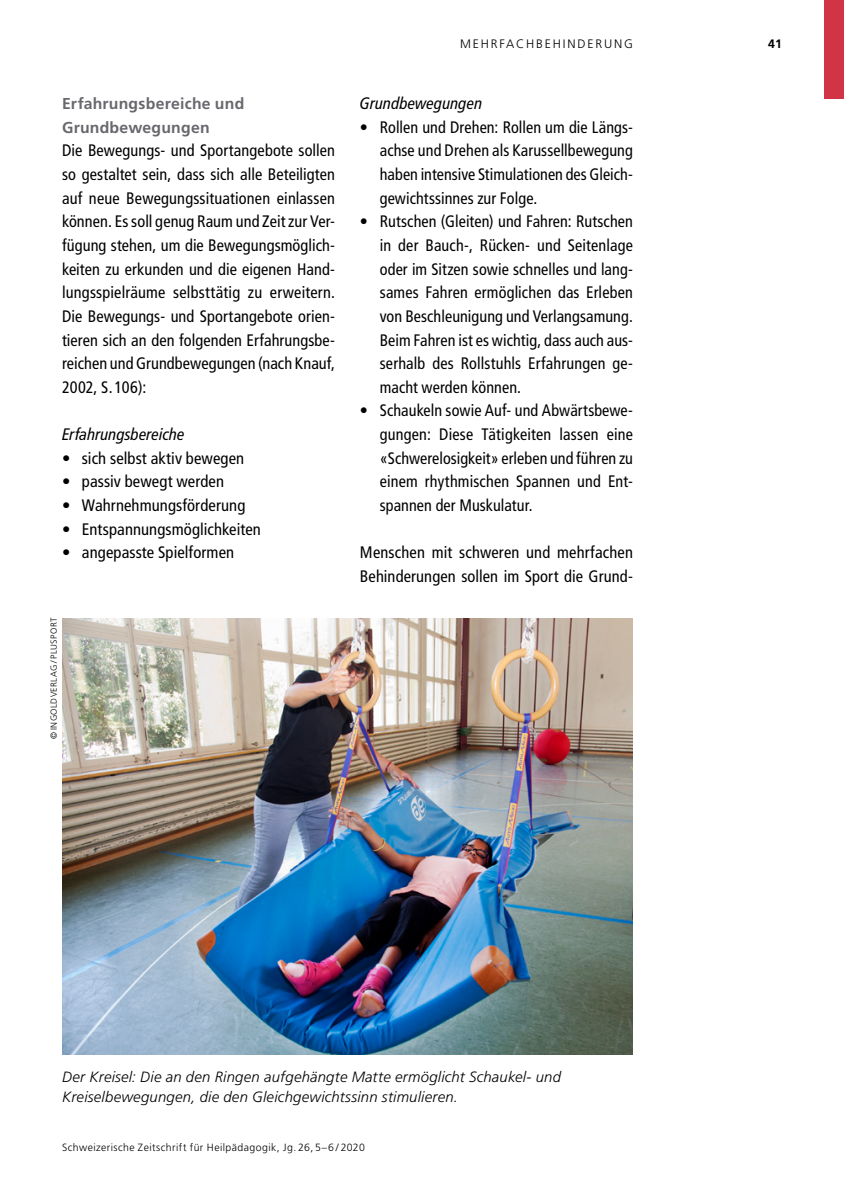
<style>
.page{position:relative;width:844px;height:1191px;background:#fff}
.page>*{position:absolute;margin:0;border:0;box-sizing:border-box;transform-origin:0 0}
.Artikel_Artikel_Lauftext_Liste_LI_Laufte{font:condensed 16.62px/23.6px "Frutiger LT";letter-spacing:.005em;color:#000;text-align:justify}
.Artikel_Artikel_Lauftext_Artikel_P_Lauft{font:condensed 16.62px/23.6px "Frutiger LT";letter-spacing:.005em;color:#000;text-align:justify}
.Artikel_Artikel_Lauftext_Artikel_P_Lauft-2{font:italic condensed 16.62px "Frutiger LT Pro";letter-spacing:.005em;color:#000}
.Artikel_Artikel_Lauftext_Artikel_h6_Über{font:700 15.75px/23.6px "Frutiger LT";letter-spacing:.015em;color:#68676c}
.Artikel_Artikel_Elemente_Artikel_P_Legen{font:italic 300 14.88px/20.1px "Frutiger LT";letter-spacing:.015em;color:#000}
.t1{font:300 12.25px "Frutiger LT";letter-spacing:.15em;color:#000}
.t2{font:700 12.25px "Frutiger LT";color:#000}
.t3{font:300 10.5px "Frutiger LT";letter-spacing:.04em;color:#000}
.t4{font:300 8.75px "Frutiger LT";letter-spacing:.05em;color:#000}
</style>
<div class="page">
<div style="left:823px;top:0;width:20px;height:99px;background:#d13444"></div>
<img style="left:62px;top:618px;width:570px;height:436px">
<h6 class="Artikel_Artikel_Lauftext_Artikel_h6_Über" style="left:62px;top:92px;width:184px">Erfahrungsbereiche und<br>Grundbewegungen</h6>
<p class="Artikel_Artikel_Lauftext_Artikel_P_Lauft" style="left:62px;top:139px;width:274px">Die Bewegungs- und Sportangebote sollen so gestaltet sein, dass sich alle Beteiligten auf neue Bewegungssituationen einlassen können. Es soll genug Raum und Zeit zur Ver&shy;fügung stehen, um die Bewegungsmöglich&shy;keiten zu erkunden und die eigenen Hand&shy;lungsspielräume selbsttätig zu erweitern.<br>Die Bewegungs- und Sportangebote orien&shy;tieren sich an den folgenden Erfahrungsbe&shy;reichen und Grundbewegungen (nach Knauf, 2002, S. 106):</p>
<p class="Artikel_Artikel_Lauftext_Artikel_P_Lauft-2" style="left:62px;top:424px;width:124px">Erfahrungsbereiche</p>
<p class="Artikel_Artikel_Lauftext_Liste_LI_Laufte" style="left:62px;top:446px;width:184px">• sich selbst aktiv bewegen</p>
<p class="Artikel_Artikel_Lauftext_Liste_LI_Laufte" style="left:62px;top:470px;width:163px">• passiv bewegt werden</p>
<p class="Artikel_Artikel_Lauftext_Liste_LI_Laufte" style="left:62px;top:493px;width:185px">• Wahrnehmungsförderung</p>
<p class="Artikel_Artikel_Lauftext_Liste_LI_Laufte" style="left:62px;top:517px;width:200px">• Entspannungsmöglichkeiten</p>
<p class="Artikel_Artikel_Lauftext_Liste_LI_Laufte" style="left:62px;top:541px;width:174px">• angepasste Spielformen</p>
<p class="t4" style="left:49px;top:738px;width:122px;rotate:-90deg">© INGOLDVERLAG /PLUSPORT</p>
<p class="t1" style="left:460px;top:37px;width:174px">MEHRFACHBEHINDERUNG</p>
<p class="Artikel_Artikel_Lauftext_Artikel_P_Lauft-2" style="left:360px;top:94px;width:124px">Grundbewegungen</p>
<p class="Artikel_Artikel_Lauftext_Liste_LI_Laufte" style="left:379px;top:115px;width:254px;text-indent:-20px">• Rollen und Drehen: Rollen um die Längs&shy;achse und Drehen als Karussellbewegung haben intensive Stimulationen des Gleich&shy;gewichtssinnes zur Folge.</p>
<p class="Artikel_Artikel_Lauftext_Liste_LI_Laufte" style="left:379px;top:210px;width:254px;text-indent:-20px">• Rutschen (Gleiten) und Fahren: Rutschen in der Bauch-, Rücken- und Seitenlage oder im Sitzen sowie schnelles und lang&shy;sames Fahren ermöglichen das Erleben von Beschleunigung und Verlangsamung.<br>Beim Fahren ist es wichtig, dass auch aus&shy;serhalb des Rollstuhls Erfahrungen ge&shy;macht werden können.</p>
<p class="Artikel_Artikel_Lauftext_Liste_LI_Laufte" style="left:379px;top:399px;width:254px;text-indent:-20px">• Schaukeln sowie Auf- und Abwärtsbewe&shy;gungen: Diese Tätigkeiten lassen eine «Schwerelosigkeit» erleben und führen zu einem rhythmischen Spannen und Ent&shy;spannen der Muskulatur.</p>
<p class="Artikel_Artikel_Lauftext_Artikel_P_Lauft" style="left:360px;top:541px;width:274px">Menschen mit schweren und mehrfachen<br>Behinderungen sollen im Sport die Grund-</p>
<p class="Artikel_Artikel_Elemente_Artikel_P_Legen" style="left:62px;top:1067px;width:500px">Der Kreisel: Die an den Ringen aufgehängte Matte ermöglicht Schaukel- und<br>Kreiselbewegungen, die den Gleichgewichtssinn stimulieren.</p>
<p class="t3" style="left:62px;top:1141px;width:304px">Schweizerische Zeitschrift für Heilpädagogik, Jg. 26, 5–6 / 2020</p>
<p class="t2" style="left:768px;top:37px;width:15px">41</p>
</div>
